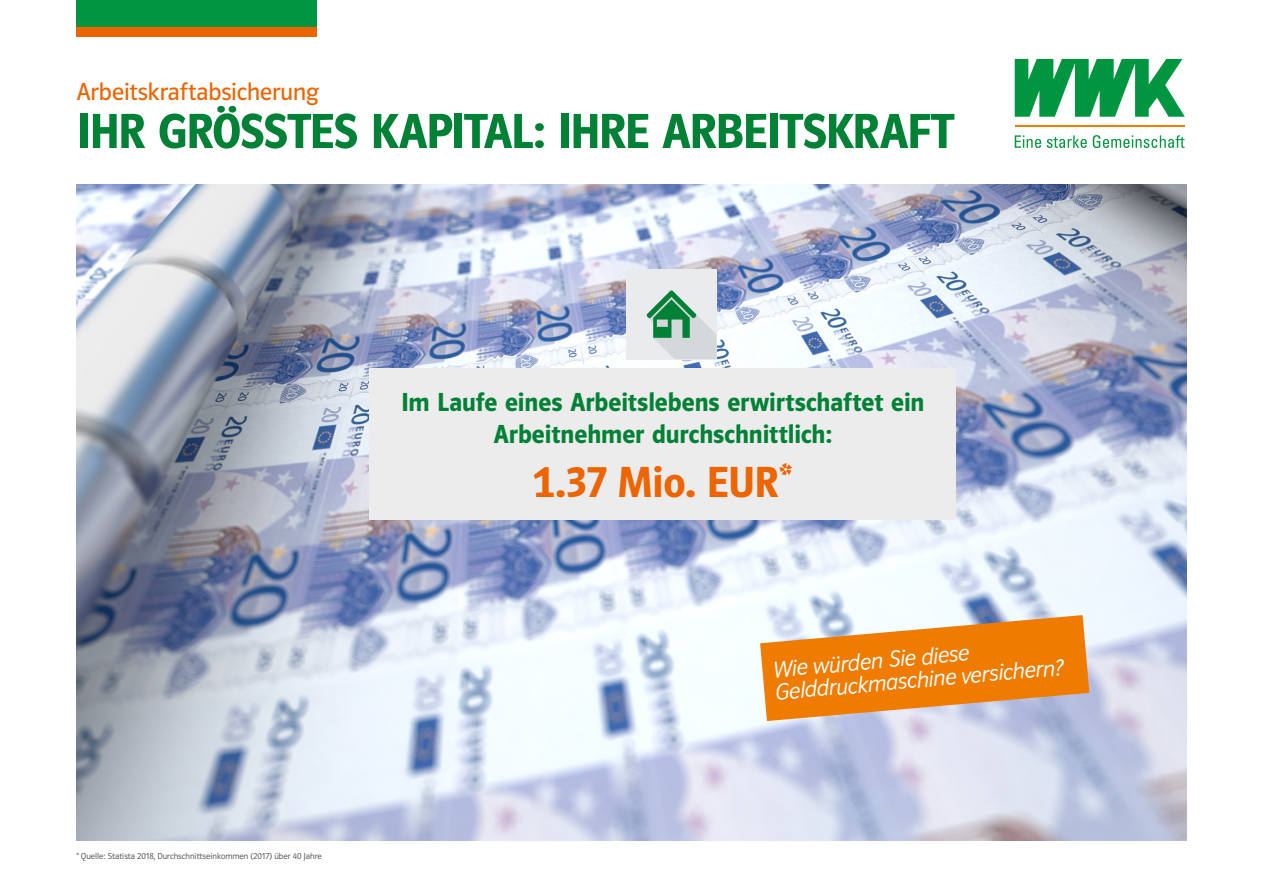
<style>
.page{position:relative;width:1263px;height:893px;background:#fff}
.page>*{position:absolute;margin:0;border:0;box-sizing:border-box;transform-origin:0 0}
.t1{font:600 51px "WWK Polo 66";letter-spacing:-.035em;color:#008136}
.t2{font:600 45px "WWK Polo 66";letter-spacing:-.01em;color:#ec6502}
.t3{font:600 27px/32.4px "WWK Polo 66";color:#008136;text-align:center}
.t4{font:25.5px "WWK Polo 66 Buch";letter-spacing:-.005em;color:#ec6502}
.t5{font:24px/22.5px "WWK Polo 66 Leicht Kursiv";color:#fff}
.t6{font:9px "WWK Polo 66 Leicht";color:#494948}
</style>
<div class="page">
<div style="left:77px;top:0;width:240px;height:28px;background:#00963f"></div>
<div style="left:77px;top:28px;width:240px;height:9px;background:#ec6502"></div>
<svg style="left:1015px;top:59px;width:170px;height:58px"></svg>
<hr style="left:1015px;top:125px;width:169px;height:2px;background:#ef7c00">
<svg style="left:1015px;top:135px;width:26px;height:13px"></svg>
<svg style="left:1047px;top:135px;width:40px;height:13px"></svg>
<svg style="left:1093px;top:135px;width:92px;height:13px"></svg>
<img style="left:77px;top:184px;width:1109px;height:656px">
<div style="left:370px;top:368px;width:586px;height:152px;background:#ececed"></div>
<div style="left:626px;top:269px;width:90px;height:90px;background:#e9ebec"></div>
<svg style="left:646px;top:290px;width:70px;height:69px"></svg>
<svg style="left:760px;top:615px;width:329px;height:106px;background:#e69541"></svg>
<p class="t4" style="left:77px;top:78px;width:244px">Arbeitskraftabsicherung</p>
<h1 class="t1" style="left:77px;top:103px;width:878px">IHR GRÖSSTES KAPITAL: IHRE ARBEITSKRAFT</h1>
<p class="t3" style="left:401px;top:386px;width:525px">Im Laufe eines Arbeitslebens erwirtschaftet ein<br>Arbeitnehmer durchschnittlich:</p>
<h2 class="t2" style="left:533px;top:458px;width:261px">1.37 Mio. EUR*</h2>
<p class="t6" style="left:77px;top:851px;width:247px">* Quelle: Statista 2018, Durchschnittseinkommen (2017) über 40 Jahre</p>
<p class="t5" style="left:772px;top:659px;width:291px;rotate:-5deg">Wie würden Sie diese<br>Gelddruckmaschine versichern?</p>
</div>
